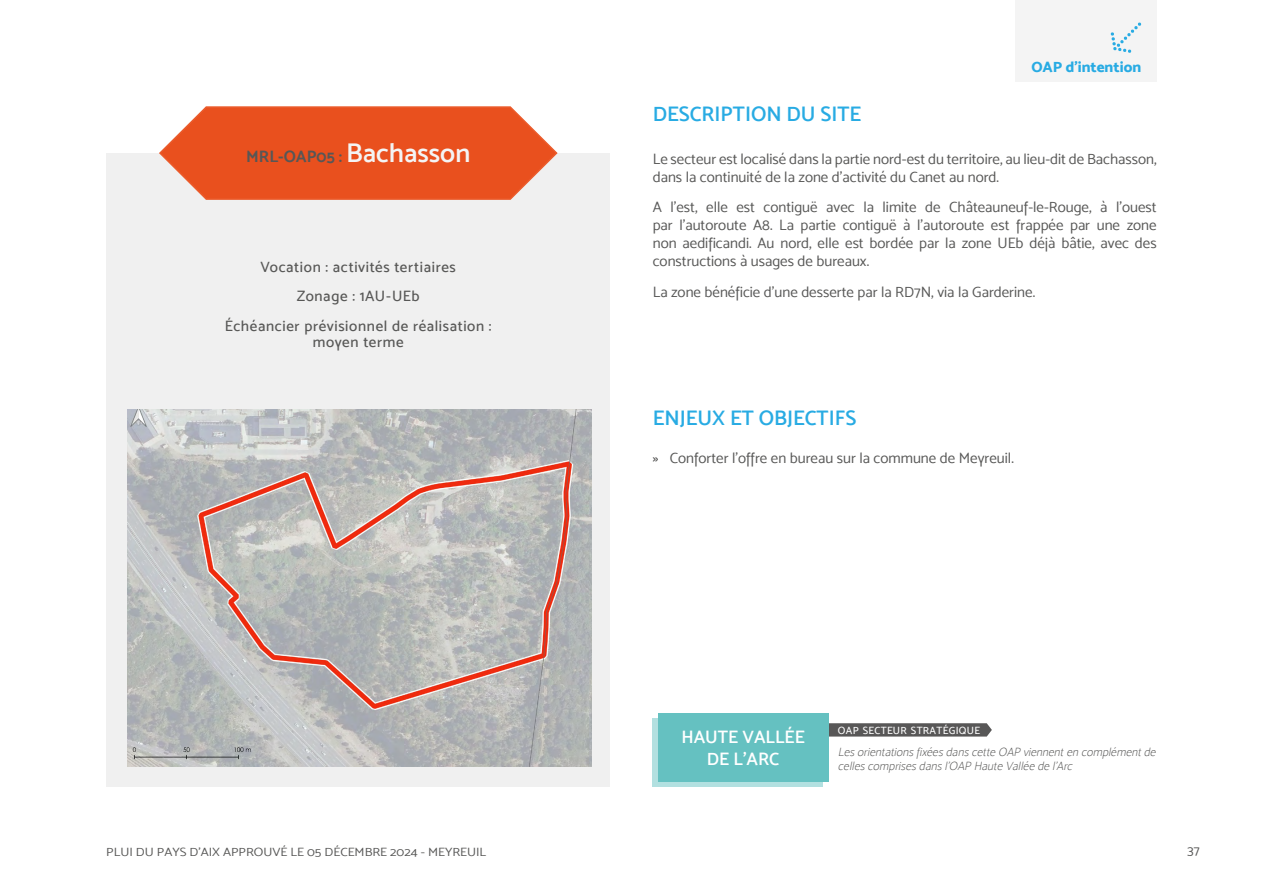
<style>
.page{position:relative;width:1263px;height:893px;background:#fff}
.page>*{position:absolute;margin:0;border:0;box-sizing:border-box;transform-origin:0 0}
.Titre_3_-_bleu{font:21px "Mosk Semi Bold 600";color:#28abe3}
.symbole3{font:18px/21.6px "Mosk Semi Bold 600";color:#fff;text-align:center}
.Nom_OAP{font:16.5px "Mosk Bold 700";color:#575756}
.t1{font:15px/18px "Mosk Normal 400";color:#575756}
.Encadré{font:15px/16.5px "Mosk Medium 500";letter-spacing:.04em;color:#575756;text-align:center}
.t2{font:15px "Mosk Extra Bold 800";color:#28abe3}
.t3{font:13.5px "Mosk Normal 400";color:#575756}
.symbole_2{font:italic 12px/14.4px "Mosk Thin 100";color:#575756}
.t4{font:12px "Mosk Normal 400";color:#575756;scale:1.1 1}
.symbole{font:10.5px "Mosk Medium 500";letter-spacing:.03em;color:#fff}
.s1{font-family:"Mosk Semi Bold 600";font-size:27px;color:#f4f4f4}
.s2{font-family:"Mosk Medium 500"}
</style>
<div class="page">
<div style="left:106px;top:153px;width:504px;height:634px;background:#f0f0f0"></div>
<svg style="left:159px;top:106px;width:399px;height:94px;background:#ea6439"></svg>
<img style="left:127px;top:410px;width:465px;height:356px">
<svg style="left:653px;top:719px;width:170px;height:68px"></svg>
<svg style="left:828px;top:723px;width:164px;height:14px;background:#626262"></svg>
<div style="left:658px;top:713px;width:170px;height:68px;background:#65c1c1"></div>
<div style="left:1015px;top:0;width:142px;height:81px;background:#f4f4f4"></div>
<svg style="left:1110px;top:22px;width:31px;height:31px"></svg>
<p class="Nom_OAP" style="left:246px;top:146px;width:225px">MRL-OAP05 : <span class="s1">Bachasson</span></p>
<p class="Encadré" style="left:261px;top:258px;width:197px">Vocation : activités tertiaires</p>
<p class="Encadré" style="left:297px;top:288px;width:124px">Zonage : 1AU-UEb</p>
<p class="Encadré" style="left:225px;top:317px;width:268px">Échéancier prévisionnel de réalisation : moyen terme</p>
<p class="Titre_3_-_bleu" style="left:653px;top:102px;width:210px">DESCRIPTION DU SITE</p>
<p class="t2" style="left:1031px;top:57px;width:111px">OAP d'intention</p>
<p class="t1" style="left:653px;top:150px;width:505px">Le secteur est localisé dans la partie nord-est du territoire, au lieu-dit de Bachasson, dans la continuité de la zone d’activité du Canet au nord.</p>
<p class="t1" style="left:653px;top:198px;width:505px;text-align:justify">A l’est, elle est contiguë avec la limite de Châteauneuf-le-Rouge, à l’ouest par l’autoroute A8. La partie contiguë à l’autoroute est frappée par une zone non aedificandi. Au nord, elle est bordée par la zone UEb déjà bâtie, avec des constructions à usages de bureaux.</p>
<p class="t1" style="left:653px;top:283px;width:384px">La zone bénéficie d’une desserte par la RD7N, via la Garderine.</p>
<p class="Titre_3_-_bleu" style="left:653px;top:405px;width:205px">ENJEUX ET OBJECTIFS</p>
<p class="t1" style="left:653px;top:449px;width:363px"><span class="s2">»</span> Conforter l’offre en bureau sur la commune de Meyreuil.</p>
<p class="symbole3" style="left:681px;top:726px;width:125px">HAUTE VALLÉE<br>DE L’ARC</p>
<p class="symbole" style="left:838px;top:724px;width:144px">OAP SECTEUR STRATÉGIQUE</p>
<p class="symbole_2" style="left:838px;top:745px;width:322px">Lesorientationsfixéesdanscette OAP viennenten complémentde cellescomprisesdansl’OAP Haute Vallée de l’Arc</p>
<p class="t4" style="left:106px;top:844px;width:347px">PLUI DU PAYS D’AIX APPROUVÉ LE 05 DÉCEMBRE 2024 - MEYREUIL</p>
<p class="t3" style="left:1187px;top:842px;width:14px">37</p>
</div>
